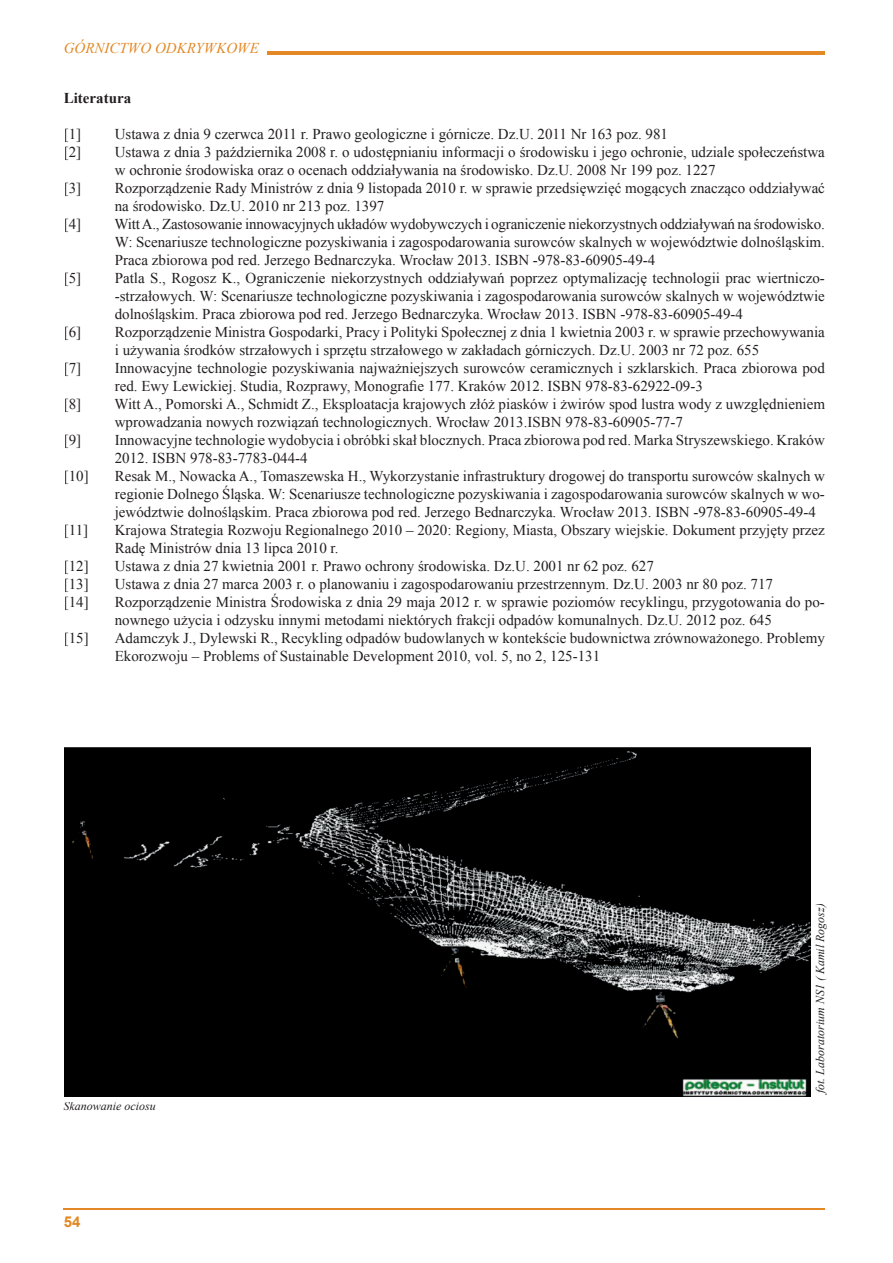
<style>
.page{position:relative;width:893px;height:1263px;background:#fff}
.page>*{position:absolute;margin:0;border:0;box-sizing:border-box;transform-origin:0 0}
.t1{font:15px/18px "Times New Roman";color:#231f20}
.t2{font:italic 15px "Times New Roman";color:#e38824}
.t3{font:700 15px "Times New Roman";color:#231f20}
.t4{font:700 15px "Arial";color:#e38824}
.t5{font:italic 12px "Times New Roman";color:#231f20}
</style>
<div class="page">
<hr style="left:64px;top:1208px;width:761px;height:1px;background:#e38824">
<hr style="left:267px;top:51px;width:558px;height:3px;background:#e38824">
<img style="left:64px;top:747px;width:746px;height:349px">
<p class="t2" style="left:64px;top:37px;width:197px">GÓRNICTWO ODKRYWKOWE</p>
<p class="t3" style="left:64px;top:88px;width:69px">Literatura</p>
<p class="t1" style="left:64px;top:125px;width:19px">[1]</p>
<p class="t1" style="left:115px;top:125px;width:555px">Ustawa z dnia 9 czerwca 2011 r. Prawo geologiczne i górnicze. Dz.U. 2011 Nr 163 poz. 981</p>
<p class="t1" style="left:64px;top:143px;width:19px">[2]</p>
<p class="t1" style="left:115px;top:143px;width:712px">Ustawa z dnia 3 października 2008 r. o udostępnianiu informacji o środowisku i jego ochronie, udziale społeczeństwa w ochronie środowiska oraz o ocenach oddziaływania na środowisko. Dz.U. 2008 Nr 199 poz. 1227</p>
<p class="t1" style="left:64px;top:179px;width:19px">[3]</p>
<p class="t1" style="left:115px;top:179px;width:712px">Rozporządzenie Rady Ministrów z dnia 9 listopada 2010 r. w sprawie przedsięwzięć mogących znacząco oddziaływać na środowisko. Dz.U. 2010 nr 213 poz. 1397</p>
<p class="t1" style="left:64px;top:215px;width:19px">[4]</p>
<p class="t1" style="left:115px;top:215px;width:712px;text-align:justify">Witt A., Zastosowanie innowacyjnych układów wydobywczych i ograniczenie niekorzystnych oddziaływań na środowisko.<br>W: Scenariusze technologiczne pozyskiwania i zagospodarowania surowców skalnych w województwie dolnośląskim.<br>Praca zbiorowa pod red. Jerzego Bednarczyka. Wrocław 2013. ISBN -978-83-60905-49-4</p>
<p class="t1" style="left:64px;top:269px;width:19px">[5]</p>
<p class="t1" style="left:115px;top:269px;width:712px;text-align:justify">Patla S., Rogosz K., Ograniczenie niekorzystnych oddziaływań poprzez optymalizację technologii prac wiertniczo--strzałowych. W: Scenariusze technologiczne pozyskiwania i zagospodarowania surowców skalnych w województwie dolnośląskim. Praca zbiorowa pod red. Jerzego Bednarczyka. Wrocław 2013. ISBN -978-83-60905-49-4</p>
<p class="t1" style="left:64px;top:323px;width:19px">[6]</p>
<p class="t1" style="left:115px;top:323px;width:712px">Rozporządzenie Ministra Gospodarki, Pracy i Polityki Społecznej z dnia 1 kwietnia 2003 r. w sprawie przechowywania i używania środków strzałowych i sprzętu strzałowego w zakładach górniczych. Dz.U. 2003 nr 72 poz. 655</p>
<p class="t1" style="left:64px;top:359px;width:19px">[7]</p>
<p class="t1" style="left:115px;top:359px;width:712px">Innowacyjne technologie pozyskiwania najważniejszych surowców ceramicznych i szklarskich. Praca zbiorowa pod red. Ewy Lewickiej. Studia, Rozprawy, Monografie 177. Kraków 2012. ISBN 978-83-62922-09-3</p>
<p class="t1" style="left:64px;top:395px;width:19px">[8]</p>
<p class="t1" style="left:115px;top:395px;width:712px">Witt A., Pomorski A., Schmidt Z., Eksploatacja krajowych złóż piasków i żwirów spod lustra wody z uwzględnieniem wprowadzania nowych rozwiązań technologicznych. Wrocław 2013.ISBN 978-83-60905-77-7</p>
<p class="t1" style="left:64px;top:431px;width:19px">[9]</p>
<p class="t1" style="left:115px;top:431px;width:712px">Innowacyjne technologie wydobycia i obróbki skał blocznych. Praca zbiorowa pod red. Marka Stryszewskiego. Kraków<br>2012. ISBN 978-83-7783-044-4</p>
<p class="t1" style="left:64px;top:467px;width:26px">[10]</p>
<p class="t1" style="left:115px;top:467px;width:712px;text-align:justify">Resak M., Nowacka A., Tomaszewska H., Wykorzystanie infrastruktury drogowej do transportu surowców skalnych w regionie Dolnego Śląska. W: Scenariusze technologiczne pozyskiwania i zagospodarowania surowców skalnych w wo&shy;jewództwie dolnośląskim. Praca zbiorowa pod red. Jerzego Bednarczyka. Wrocław 2013. ISBN -978-83-60905-49-4</p>
<p class="t1" style="left:64px;top:521px;width:26px">[11]</p>
<p class="t1" style="left:115px;top:521px;width:712px">Krajowa Strategia Rozwoju Regionalnego 2010 – 2020: Regiony, Miasta, Obszary wiejskie. Dokument przyjęty przez<br>Radę Ministrów dnia 13 lipca 2010 r.</p>
<p class="t1" style="left:64px;top:557px;width:26px">[12]</p>
<p class="t1" style="left:115px;top:557px;width:541px">Ustawa z dnia 27 kwietnia 2001 r. Prawo ochrony środowiska. Dz.U. 2001 nr 62 poz. 627</p>
<p class="t1" style="left:64px;top:575px;width:26px">[13]</p>
<p class="t1" style="left:115px;top:575px;width:660px">Ustawa z dnia 27 marca 2003 r. o planowaniu i zagospodarowaniu przestrzennym. Dz.U. 2003 nr 80 poz. 717</p>
<p class="t1" style="left:64px;top:593px;width:26px">[14]</p>
<p class="t1" style="left:115px;top:593px;width:712px">Rozporządzenie Ministra Środowiska z dnia 29 maja 2012 r. w sprawie poziomów recyklingu, przygotowania do po&shy;nownego użycia i odzysku innymi metodami niektórych frakcji odpadów komunalnych. Dz.U. 2012 poz. 645</p>
<p class="t1" style="left:64px;top:629px;width:26px">[15]</p>
<p class="t1" style="left:115px;top:629px;width:712px">Adamczyk J., Dylewski R., Recykling odpadów budowlanych w kontekście budownictwa zrównoważonego. Problemy<br>Ekorozwoju – Problems of Sustainable Development 2010, vol. 5, no 2, 125-131</p>
<p class="t5" style="left:63px;top:1098px;width:94px">Skanowanie ociosu</p>
<p class="t4" style="left:64px;top:1212px;width:18px">54</p>
<p class="t5" style="left:812px;top:1093px;width:193px;rotate:-90deg">fot. Laboratorium NS1 ( Kamil Rogosz)</p>
</div>
